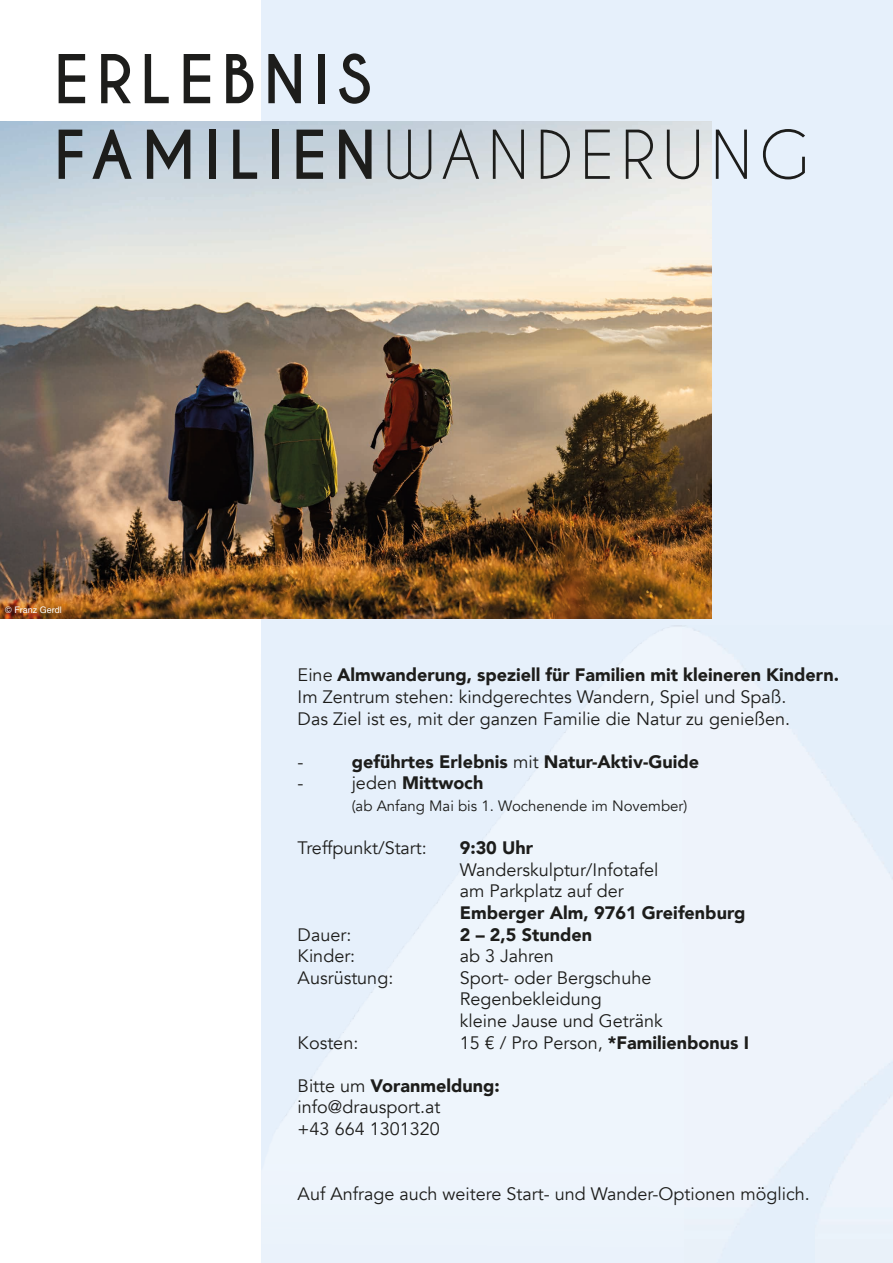
<style>
.page{position:relative;width:893px;height:1263px;background:#fff}
.page>*{position:absolute;margin:0;border:0;box-sizing:border-box;transform-origin:0 0}
.t1{font:700 63px/75.6px "Caviar Dreams";letter-spacing:.12em;color:#1d1d1b}
.t2{font:18px/21.6px "Avenir";color:#1d1d1b}
.t3{font:900 18px "Avenir";color:#1d1d1b}
.t4{font:15px "Avenir";color:#1d1d1b}
.t5{font:9px "Helvetica";color:#fff}
.s1{font-weight:400}
.s2{font-weight:900}
</style>
<div class="page">
<div style="left:261px;top:0;width:632px;height:626px;background:#e6f0fb"></div>
<img style="left:0;top:121px;width:711px;height:498px">
<h1 class="t1" style="left:54px;top:43px;width:756px">ERLEBNIS<br>FAMILIEN<span class="s1">WANDERUNG</span></h1>
<p class="t5" style="left:5px;top:603px;width:58px">© Franz Gerdl</p>
<p class="t2" style="left:298px;top:665px;width:543px">Eine <span class="s2">Almwanderung, speziell für Familien mit kleineren Kindern.<br></span>Im Zentrum stehen: kindgerechtes Wandern, Spiel und Spaß.<br>Das Ziel ist es, mit der ganzen Familie die Natur zu genießen.</p>
<p class="t2" style="left:298px;top:751px;width:7px">-</p>
<p class="t3" style="left:352px;top:746px;width:349px">geführtes Erlebnis <span class="s1">mit</span> Natur-Aktiv-Guide</p>
<p class="t2" style="left:298px;top:773px;width:7px">-</p>
<p class="t3" style="left:352px;top:768px;width:133px"><span class="s1">jeden</span> Mittwoch</p>
<p class="t4" style="left:352px;top:797px;width:337px">(ab Anfang Mai bis 1. Wochenende im November)</p>
<p class="t2" style="left:298px;top:837px;width:131px">Treffpunkt/Start:</p>
<p class="t3" style="left:460px;top:832px;width:75px">9:30 Uhr</p>
<p class="t2" style="left:460px;top:859px;width:200px">Wanderskulptur/Infotafel am Parkplatz auf der</p>
<p class="t3" style="left:460px;top:897px;width:287px">Emberger Alm, 9761 Greifenburg</p>
<p class="t2" style="left:298px;top:924px;width:55px">Dauer:</p>
<p class="t3" style="left:460px;top:919px;width:134px">2 – 2,5 Stunden</p>
<p class="t2" style="left:298px;top:945px;width:59px">Kinder:</p>
<p class="t2" style="left:460px;top:945px;width:96px">ab 3 Jahren</p>
<p class="t2" style="left:298px;top:967px;width:97px">Ausrüstung:</p>
<p class="t2" style="left:460px;top:967px;width:205px">Sport- oder Bergschuhe<br>Regenbekleidung<br>kleine Jause und Getränk</p>
<p class="t2" style="left:298px;top:1032px;width:62px">Kosten:</p>
<p class="t3" style="left:460px;top:1027px;width:291px"><span class="s1">15 € / Pro Person,</span> *Familienbonus I</p>
<p class="t2" style="left:298px;top:1075px;width:204px">Bitte um <span class="s2">Voranmeldung: </span>info@drausport.at<br>+43 664 1301320</p>
<p class="t2" style="left:298px;top:1183px;width:514px">Auf Anfrage auch weitere Start- und Wander-Optionen möglich.</p>
</div>
